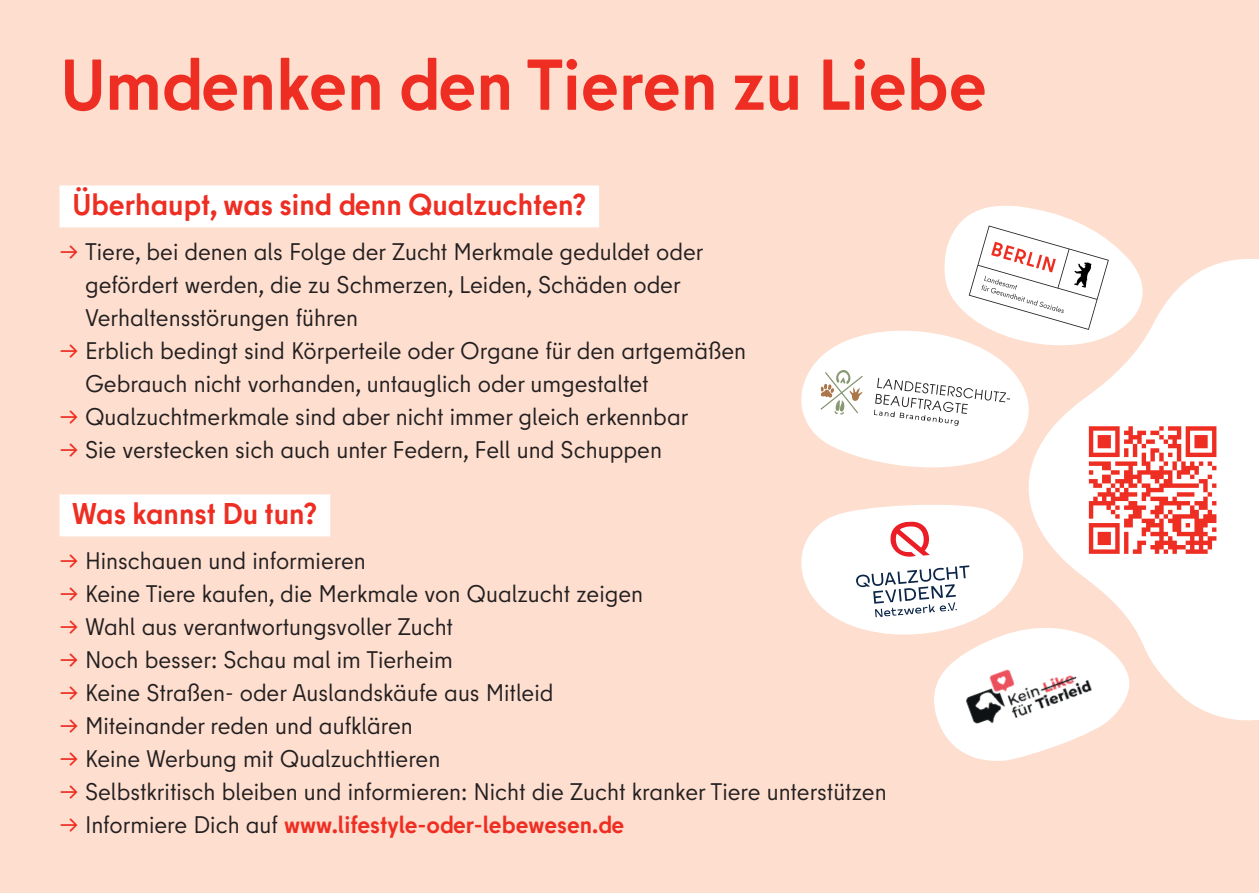
<style>
.page{position:relative;width:1259px;height:893px;background:#fddecf}
.page>*{position:absolute;margin:0;border:0;box-sizing:border-box;transform-origin:0 0}
.t1{font:700 71.7px "Berlin Type";color:#ee2e22}
.t2{font:700 30px "Berlin Type";color:#ee2e22}
.t3{font:24px/33px "Berlin Type";color:#231f20}
.t4{font:700 24px "Berlin Type";color:#ee2e22}
.s1{font-size:27px;color:#ee2e22}
.s2{font-weight:400;font-size:27px}
.s3{font-weight:400;color:#231f20}
</style>
<div class="page">
<div style="left:60px;top:185px;width:539px;height:42px;background:#fff"></div>
<div style="left:60px;top:494px;width:270px;height:42px;background:#fff"></div>
<div style="left:1216px;top:259px;width:43px;height:462px;background:#fff"></div>
<svg style="left:801px;top:205px;width:415px;height:556px"></svg>
<h1 class="t1" style="left:60px;top:39px;width:928px">Umdenken den Tieren zu Liebe</h1>
<p class="t2" style="left:72px;top:186px;width:516px">Überhaupt, was sind denn Qualzuchten?</p>
<p class="t3" style="left:85px;top:236px;width:620px;text-indent:-26px"><span class="s1">→</span> Tiere, bei denen als Folge der Zucht Merkmale geduldet oder gefördert werden, die zu Schmerzen, Leiden, Schäden oder<br>Verhaltensstörungen führen</p>
<p class="t3" style="left:85px;top:335px;width:662px;text-indent:-26px"><span class="s1">→</span> Erblich bedingt sind Körperteile oder Organe für den artgemäßen<br>Gebrauch nicht vorhanden, untauglich oder umgestaltet</p>
<p class="t3" style="left:60px;top:401px;width:630px"><span class="s1">→</span> Qualzuchtmerkmale sind aber nicht immer gleich erkennbar</p>
<p class="t3" style="left:60px;top:434px;width:604px"><span class="s1">→</span> Sie verstecken sich auch unter Federn, Fell und Schuppen</p>
<p class="t2" style="left:72px;top:495px;width:247px">Was kannst Du tun?</p>
<p class="t3" style="left:60px;top:545px;width:308px"><span class="s1">→</span> Hinschauen und informieren</p>
<p class="t3" style="left:60px;top:578px;width:585px"><span class="s1">→</span> Keine Tiere kaufen, die Merkmale von Qualzucht zeigen</p>
<p class="t3" style="left:60px;top:611px;width:395px"><span class="s1">→</span> Wahl aus verantwortungsvoller Zucht</p>
<p class="t3" style="left:60px;top:644px;width:395px"><span class="s1">→</span> Noch besser: Schau mal im Tierheim</p>
<p class="t3" style="left:60px;top:677px;width:495px"><span class="s1">→</span> Keine Straßen- oder Auslandskäufe aus Mitleid</p>
<p class="t3" style="left:60px;top:710px;width:355px"><span class="s1">→</span> Miteinander reden und aufklären</p>
<p class="t3" style="left:60px;top:743px;width:382px"><span class="s1">→</span> Keine Werbung mit Qualzuchttieren</p>
<p class="t3" style="left:60px;top:776px;width:828px"><span class="s1">→</span> Selbstkritisch bleiben und informieren: Nicht die Zucht kranker Tiere unterstützen</p>
<p class="t4" style="left:60px;top:810px;width:566px"><span class="s2">→</span> <span class="s3">Informiere Dich auf</span> www.lifestyle-oder-lebewesen.de</p>
</div>
